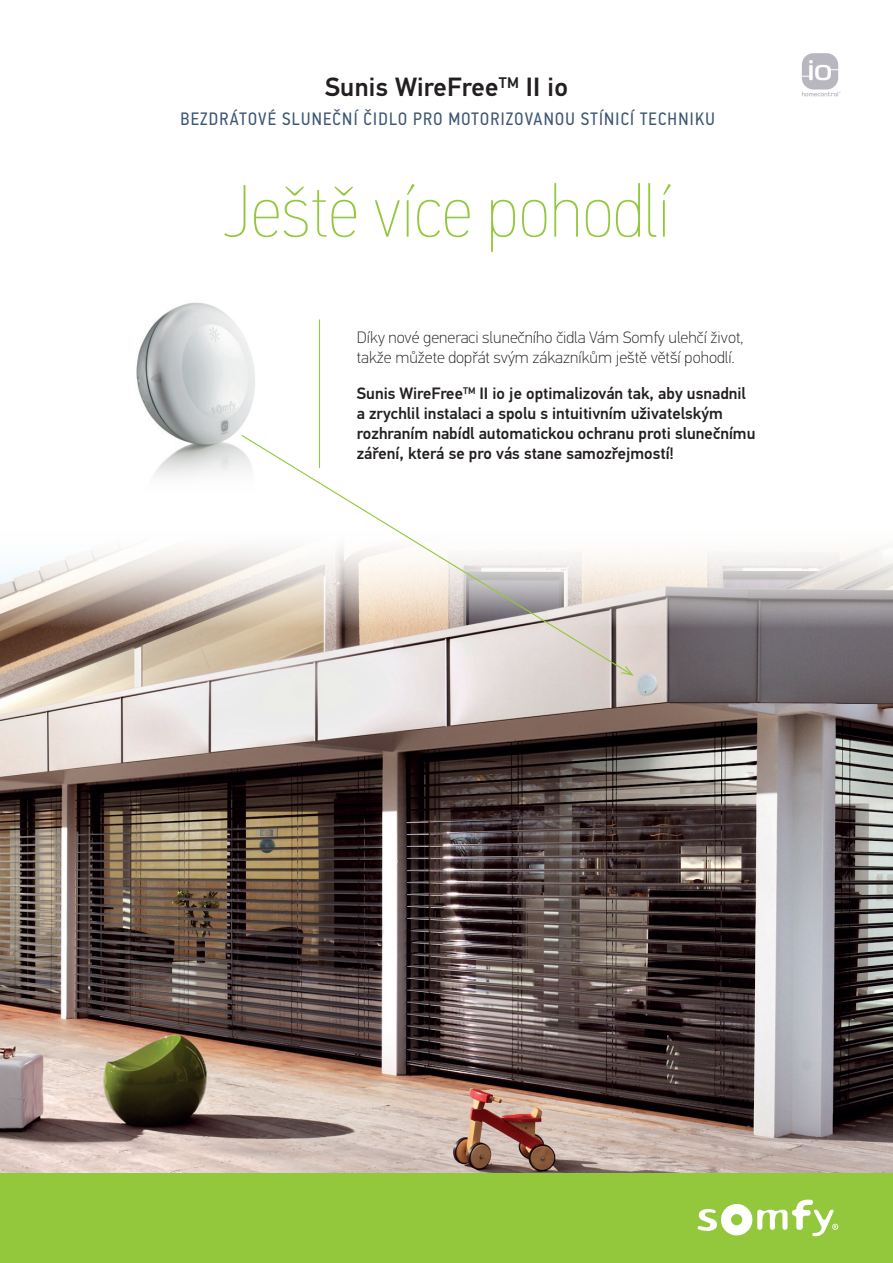
<style>
.page{position:relative;width:893px;height:1263px;background:#fff}
.page>*{position:absolute;margin:0;border:0;box-sizing:border-box;transform-origin:0 0}
.t1{font:73.95px "PF Din Text Cond Pro X Thin";letter-spacing:.01em;color:#94c83c}
.t2{font:500 26.4px "PF Din Text Pro";letter-spacing:.01em;color:#231f20}
.t3{font:18px "PF Din Text Cond Pro";letter-spacing:.07em;color:#3d5572}
.t4{font:500 16.5px/19.8px "PF Din Text Pro";color:#231f20}
.t5{font:100 16.5px/19.8px "PF Din Text Pro";color:#231f20}
</style>
<div class="page">
<img style="left:0;top:364px;width:893px;height:810px">
<div style="left:0;top:1174px;width:893px;height:89px;background:#94c83c"></div>
<img style="left:105px;top:302px;width:195px;height:219px">
<hr style="left:319px;top:320px;width:1px;height:148px;background:#94c83c">
<svg style="left:802px;top:53px;width:38px;height:43px"></svg>
<div style="left:818px;top:67px;width:9px;height:11px;background:#b8b6bf;border-radius:50%"></div>
<svg style="left:240px;top:434px;width:394px;height:242px"></svg>
<svg style="left:620px;top:665px;width:15px;height:11px"></svg>
<svg style="left:697px;top:1199px;width:141px;height:37px"></svg>
<h2 class="t2" style="left:325px;top:71px;width:244px">Sunis WireFree<sup>TM</sup> II io</h2>
<p class="t3" style="left:180px;top:108px;width:536px">BEZDRÁTOVÉ SLUNEČNÍ ČIDLO PRO MOTORIZOVANOU STÍNICÍ TECHNIKU</p>
<h1 class="t1" style="left:223px;top:169px;width:449px">Ještě více pohodlí</h1>
<p class="t5" style="left:357px;top:328px;width:388px">Díky nové generaci slunečního čidla Vám Somfy ulehčí život, takže můžete dopřát svým zákazníkům ještě větší pohodlí.</p>
<p class="t4" style="left:357px;top:384px;width:400px">Sunis WireFree<sup>TM</sup> II io je optimalizován tak, aby usnadnil a zrychlil instalaci a spolu s intuitivním uživatelským rozhraním nabídl automatickou ochranu proti slunečnímu záření, která se pro vás stane samozřejmostí!</p>
</div>
